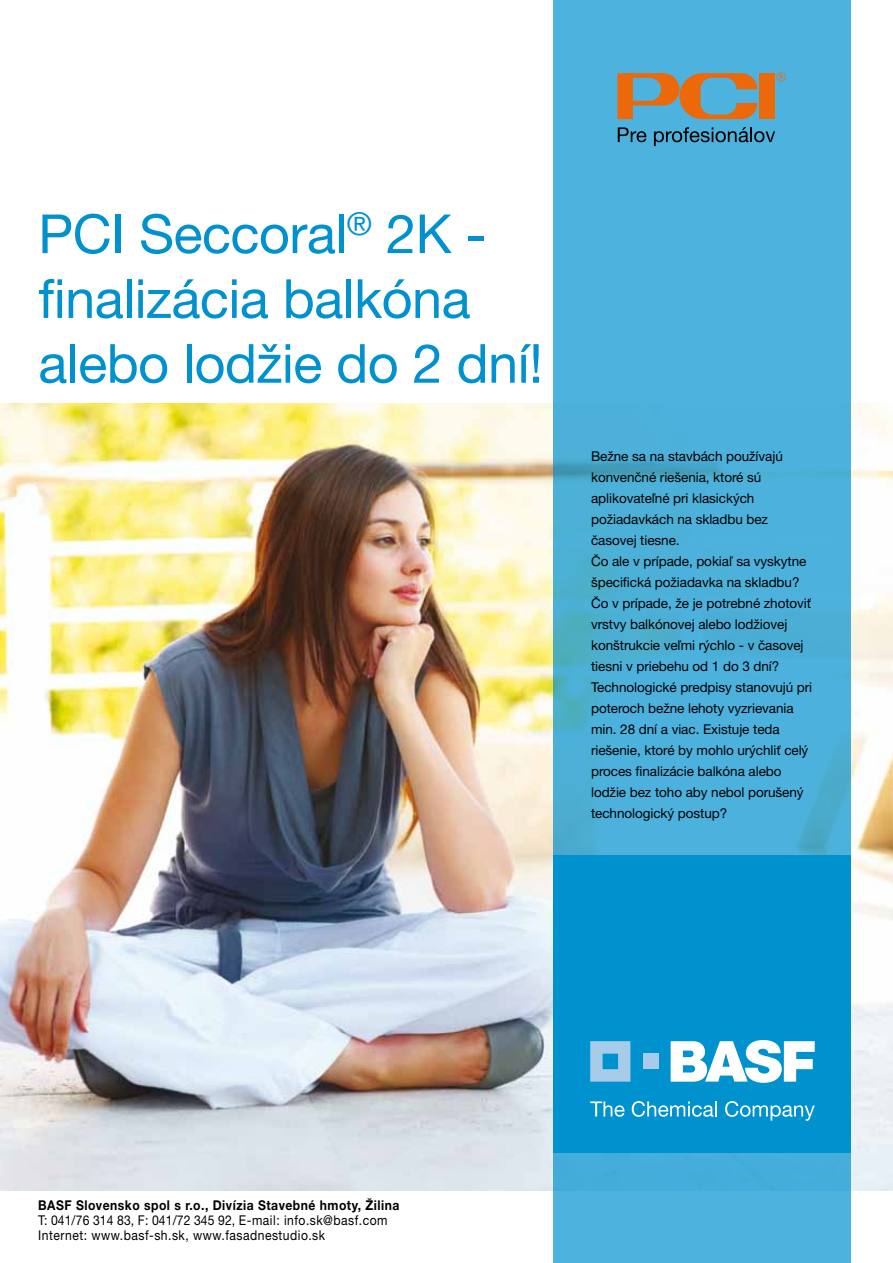
<style>
.page{position:relative;width:893px;height:1263px;background:#fff}
.page>*{position:absolute;margin:0;border:0;box-sizing:border-box;transform-origin:0 0}
.t1{font:54px/64.8px "Helvetica Neue CE";letter-spacing:-.01em;color:#0091cf}
.t2{font:13.5px/21px "Helvetica Neue CE";letter-spacing:-.005em;color:#000}
.t3{font:13.5px/15px "Helvetica Neue CE";letter-spacing:.04em;color:#000;scale:.9 1}
.t4{font:700 13.5px "Helvetica Neue CE";letter-spacing:.04em;color:#000;scale:.9 1}
</style>
<div class="page">
<img style="left:0;top:404px;width:893px;height:787px">
<div style="left:553px;top:0;width:297px;height:1263px;background:#4db1dd"></div>
<div style="left:759px;top:73px;width:16px;height:46px;background:#eb690b"></div>
<svg style="left:617px;top:73px;width:140px;height:46px"></svg>
<svg style="left:776px;top:72px;width:10px;height:10px"></svg>
<svg style="left:618px;top:127px;width:28px;height:15px"></svg>
<svg style="left:654px;top:127px;width:121px;height:19px"></svg>
<div style="left:553px;top:855px;width:297px;height:297px;background:#0091cf"></div>
<svg style="left:590px;top:1101px;width:35px;height:16px"></svg>
<svg style="left:632px;top:1101px;width:85px;height:16px"></svg>
<svg style="left:725px;top:1101px;width:90px;height:20px"></svg>
<svg style="left:671px;top:1040px;width:144px;height:43px"></svg>
<svg style="left:590px;top:1041px;width:40px;height:41px;background:#8ac2e4"></svg>
<div style="left:643px;top:1054px;width:15px;height:15px;background:#a6cce9"></div>
<h1 class="t1" style="left:38px;top:202px;width:506px">PCI Seccoral<sup>®</sup> 2K - finalizácia balkóna alebo lodžie do 2 dní!</h1>
<p class="t2" style="left:591px;top:445px;width:223px">Bežne sa na stavbách používajú konvenčné riešenia, ktoré sú aplikovateľné pri klasických požiadavkách na skladbu bez časovej tiesne.<br>Čo ale v prípade, pokiaľ sa vyskytne špecifická požiadavka na skladbu?<br>Čo v prípade, že je potrebné zhotoviť vrstvy balkónovej alebo lodžiovej konštrukcie veľmi rýchlo - v časovej tiesni v priebehu od 1 do 3 dní?<br>Technologické predpisy stanovujú pri poteroch bežne lehoty vyzrievania min. 28 dní a viac. Existuje teda riešenie, ktoré by mohlo urýchliť celý proces finalizácie balkóna alebo lodžie bez toho aby nebol porušený technologický postup?</p>
<p class="t4" style="left:38px;top:1198px;width:403px">BASF Slovensko spol s r.o., Divízia Stavebné hmoty, Žilina</p>
<p class="t3" style="left:38px;top:1213px;width:390px">T: 041/76 314 83, F: 041/72 345 92, E-mail: info.sk@basf.com<br>Internet: www.basf-sh.sk, www.fasadnestudio.sk</p>
</div>
